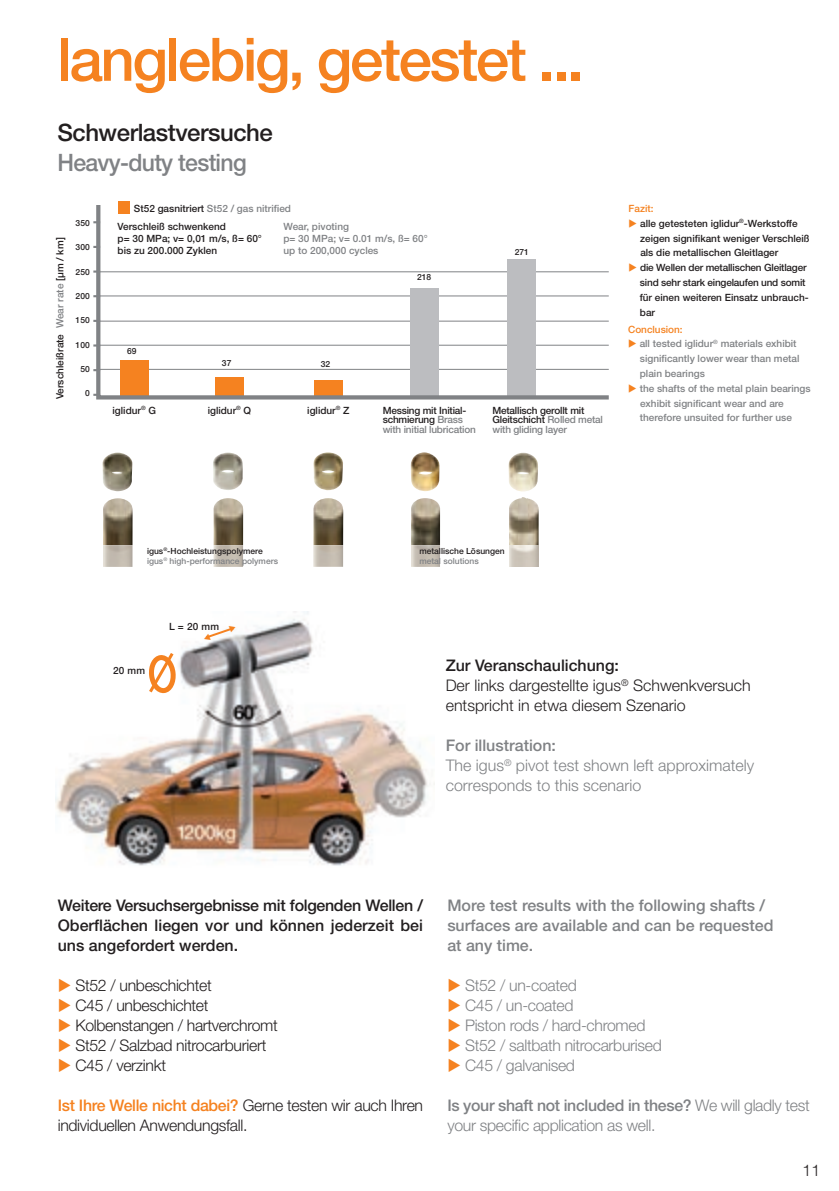
<style>
.page{position:relative;width:839px;height:1191px;background:#fff}
.page>*{position:absolute;margin:0;border:0;box-sizing:border-box;transform-origin:0 0}
.t1{font:500 60px "Helvetica Neue LT";letter-spacing:-.04em;color:#f58220}
.t2{font:500 24px "Helvetica Neue LT";letter-spacing:-.02em;color:#231f20}
.t3{font:500 24px "Helvetica Neue LT";letter-spacing:-.03em;color:#808285;scale:.96 1}
.t4{font:300 16px/20px "Helvetica Neue LT";letter-spacing:-.02em;color:#231f20}
.t5{font:300 16px/20px "Helvetica Neue LT";letter-spacing:-.02em;color:#808285}
.t6{font:500 16px/20px "Helvetica Neue LT";color:#231f20;text-align:justify}
.t7{font:300 16px/20px "Helvetica Neue LT";color:#231f20}
.t8{font:500 16px/20px "Helvetica Neue LT";color:#808285}
.t9{font:300 16px/20px "Helvetica Neue LT";color:#808285}
.t10{font:500 10px/14.8px "Helvetica Neue LT";color:#231f20}
.t11{font:500 10px/14.8px "Helvetica Neue LT";color:#808285}
.t12{font:500 10px/9.6px "Helvetica Neue LT";letter-spacing:-.02em;color:#231f20}
.t13{font:500 10px "Helvetica Neue LT";color:#f58220}
.t14{font:500 8.4px/10.2px "Helvetica Neue LT";color:#808285}
.t15{font:500 8.4px "Helvetica Neue LT";color:#231f20}
.s1{color:#808285}
.s2{color:#f58220}
.s3{color:#231f20}
.s4{font-weight:500}
.s5{font-weight:500;color:#f58220}
</style>
<div class="page">
<svg style="left:94px;top:201px;width:515px;height:199px"></svg>
<svg style="left:93px;top:320px;width:7px;height:2px"></svg>
<svg style="left:93px;top:344px;width:7px;height:2px"></svg>
<svg style="left:93px;top:221px;width:7px;height:2px"></svg>
<svg style="left:93px;top:369px;width:7px;height:2px"></svg>
<svg style="left:93px;top:246px;width:7px;height:2px"></svg>
<svg style="left:93px;top:394px;width:7px;height:2px"></svg>
<svg style="left:93px;top:270px;width:7px;height:3px"></svg>
<svg style="left:93px;top:295px;width:7px;height:2px"></svg>
<div style="left:46px;top:106px;width:60px;height:99px;background:#fff"></div>
<img style="left:103px;top:498px;width:30px;height:47px">
<img style="left:102px;top:452px;width:31px;height:39px">
<img style="left:213px;top:452px;width:30px;height:38px">
<img style="left:214px;top:498px;width:29px;height:47px">
<img style="left:313px;top:452px;width:30px;height:38px">
<img style="left:313px;top:498px;width:30px;height:47px">
<img style="left:410px;top:452px;width:30px;height:39px">
<img style="left:411px;top:498px;width:29px;height:47px">
<img style="left:508px;top:453px;width:30px;height:38px">
<img style="left:509px;top:497px;width:30px;height:48px">
<svg style="left:103px;top:545px;width:241px;height:22px"></svg>
<svg style="left:411px;top:545px;width:128px;height:22px"></svg>
<img style="left:56px;top:612px;width:372px;height:254px">
<svg style="left:146px;top:649px;width:31px;height:47px"></svg>
<svg style="left:203px;top:624px;width:34px;height:18px"></svg>
<h1 class="t1" style="left:57px;top:24px;width:528px">langlebig, getestet ...</h1>
<h2 class="t2" style="left:57px;top:118px;width:217px">Schwerlastversuche</h2>
<h2 class="t3" style="left:57px;top:148px;width:199px">Heavy-duty testing</h2>
<p class="t10" style="left:53px;top:399px;width:163px;rotate:-90deg">Verschleißrate <span class="s1">Wear rate</span> [µm / km]</p>
<p class="t15" style="left:76px;top:218px;width:16px">350</p>
<p class="t15" style="left:76px;top:242px;width:16px">300</p>
<p class="t15" style="left:76px;top:267px;width:16px">250</p>
<p class="t15" style="left:76px;top:291px;width:16px">200</p>
<p class="t15" style="left:76px;top:315px;width:16px">150</p>
<p class="t15" style="left:76px;top:340px;width:16px">100</p>
<p class="t15" style="left:80px;top:364px;width:11px">50</p>
<p class="t15" style="left:85px;top:388px;width:6px">0</p>
<p class="t10" style="left:118px;top:200px;width:175px;line-height:17px;text-indent:16px">St52 gasnitriert <span class="s1">St52 / gas nitrified<br></span>Verschleiß schwenkend</p>
<p class="t10" style="left:118px;top:232px;width:146px;line-height:12px">p= 30 MPa; v= 0,01 m/s, ß= 60° bis zu 200.000 Zyklen</p>
<p class="t11" style="left:283px;top:220px;width:146px;line-height:12px">Wear, pivoting<br>p= 30 MPa; v= 0.01 m/s, ß= 60° up to 200,000 cycles</p>
<p class="t15" style="left:127px;top:346px;width:11px">69</p>
<p class="t15" style="left:417px;top:272px;width:16px">218</p>
<p class="t15" style="left:515px;top:247px;width:16px">271</p>
<p class="t10" style="left:113px;top:403px;width:45px">iglidur<sup>®</sup> G</p>
<p class="t15" style="left:222px;top:358px;width:11px">37</p>
<p class="t15" style="left:321px;top:359px;width:11px">32</p>
<p class="t10" style="left:208px;top:403px;width:45px">iglidur<sup>®</sup> Q</p>
<p class="t10" style="left:307px;top:403px;width:44px">iglidur<sup>®</sup> Z</p>
<p class="t12" style="left:383px;top:405px;width:95px">Messing mit Initial&shy;schmierung <span class="s1">Brass with initial lubrication</span></p>
<p class="t12" style="left:492px;top:405px;width:112px">Metallisch gerollt mit<br>Gleitschicht <span class="s1">Rolled metal with gliding layer</span></p>
<p class="t13" style="left:629px;top:202px;width:27px">Fazit:</p>
<p class="t10" style="left:640px;top:216px;width:171px;text-indent:-12px"><span class="s2">◆</span> alle getesteten iglidur<sup>®</sup>-Werkstoffe zeigen signifikant weniger Verschleiß als die metallischen Gleitlager</p>
<p class="t12" style="left:640px;top:260px;width:170px;line-height:14.8px;text-indent:-11px"><span class="s2">◆</span> die Wellen der metallischen Gleitlager sind sehr stark eingelaufen und somit für einen weiteren Einsatz unbrauch&shy;bar</p>
<p class="t13" style="left:628px;top:323px;width:56px">Conclusion:</p>
<p class="t11" style="left:640px;top:336px;width:161px;text-indent:-12px"><span class="s2">◆</span> all tested iglidur<sup>®</sup> materials exhibit significantly lower wear than metal plain bearings</p>
<p class="t11" style="left:640px;top:381px;width:172px;text-indent:-12px"><span class="s2">◆</span> the shafts of the metal plain bearings exhibit significant wear and are therefore unsuited for further use</p>
<p class="t14" style="left:147px;top:545px;width:133px"><span class="s3">igus</span><sup>®</sup><span class="s3">-Hochleistungspolymere </span>igus<sup>®</sup> high-performance polymers</p>
<p class="t15" style="left:419px;top:546px;width:87px">metallische Lösungen</p>
<p class="t14" style="left:419px;top:556px;width:61px">metal solutions</p>
<p class="t10" style="left:169px;top:619px;width:52px">L = 20 mm</p>
<p class="t10" style="left:113px;top:663px;width:34px">20 mm</p>
<h3 class="t7" style="left:446px;top:655px;width:306px"><span class="s4">Zur Veranschaulichung:<br></span>Der links dargestellte igus<sup>®</sup> Schwenkversuch entspricht in etwa diesem Szenario</h3>
<h3 class="t9" style="left:446px;top:735px;width:310px"><span class="s4">For illustration:<br></span>The igus<sup>®</sup> pivot test shown left approximately corresponds to this scenario</h3>
<h3 class="t6" style="left:58px;top:895px;width:367px">Weitere Versuchsergebnisse mit folgenden Wellen / Oberflächen liegen vor und können jederzeit bei uns angefordert werden.</h3>
<h3 class="t4" style="left:58px;top:975px;width:155px"><span class="s2">◆</span> St52 / unbeschichtet</h3>
<h3 class="t4" style="left:58px;top:995px;width:152px"><span class="s2">◆</span> C45 / unbeschichtet</h3>
<h3 class="t4" style="left:58px;top:1015px;width:222px"><span class="s2">◆</span> Kolbenstangen / hartverchromt</h3>
<h3 class="t4" style="left:58px;top:1035px;width:210px"><span class="s2">◆</span> St52 / Salzbad nitrocarburiert</h3>
<h3 class="t4" style="left:58px;top:1055px;width:110px"><span class="s2">◆</span> C45 / verzinkt</h3>
<h3 class="t4" style="left:58px;top:1095px;width:367px"><span class="s5">Ist Ihre Welle nicht dabei?</span> Gerne testen wir auch Ihren individuellen Anwendungsfall.</h3>
<h3 class="t8" style="left:447px;top:895px;width:328px">More test results with the following shafts / surfaces are available and can be requested at any time.</h3>
<h3 class="t5" style="left:447px;top:975px;width:131px"><span class="s2">◆</span> St52 / un-coated</h3>
<h3 class="t5" style="left:447px;top:995px;width:128px"><span class="s2">◆</span> C45 / un-coated</h3>
<h3 class="t5" style="left:447px;top:1015px;width:200px"><span class="s2">◆</span> Piston rods / hard-chromed</h3>
<h3 class="t5" style="left:447px;top:1035px;width:216px"><span class="s2">◆</span> St52 / saltbath nitrocarburised</h3>
<h3 class="t5" style="left:447px;top:1055px;width:129px"><span class="s2">◆</span> C45 / galvanised</h3>
<h3 class="t5" style="left:447px;top:1095px;width:364px"><span class="s4">Is your shaft not included in these?</span> We will gladly test your specific application as well.</h3>
<h3 class="t4" style="left:803px;top:1159px;width:19px">11</h3>
</div>
